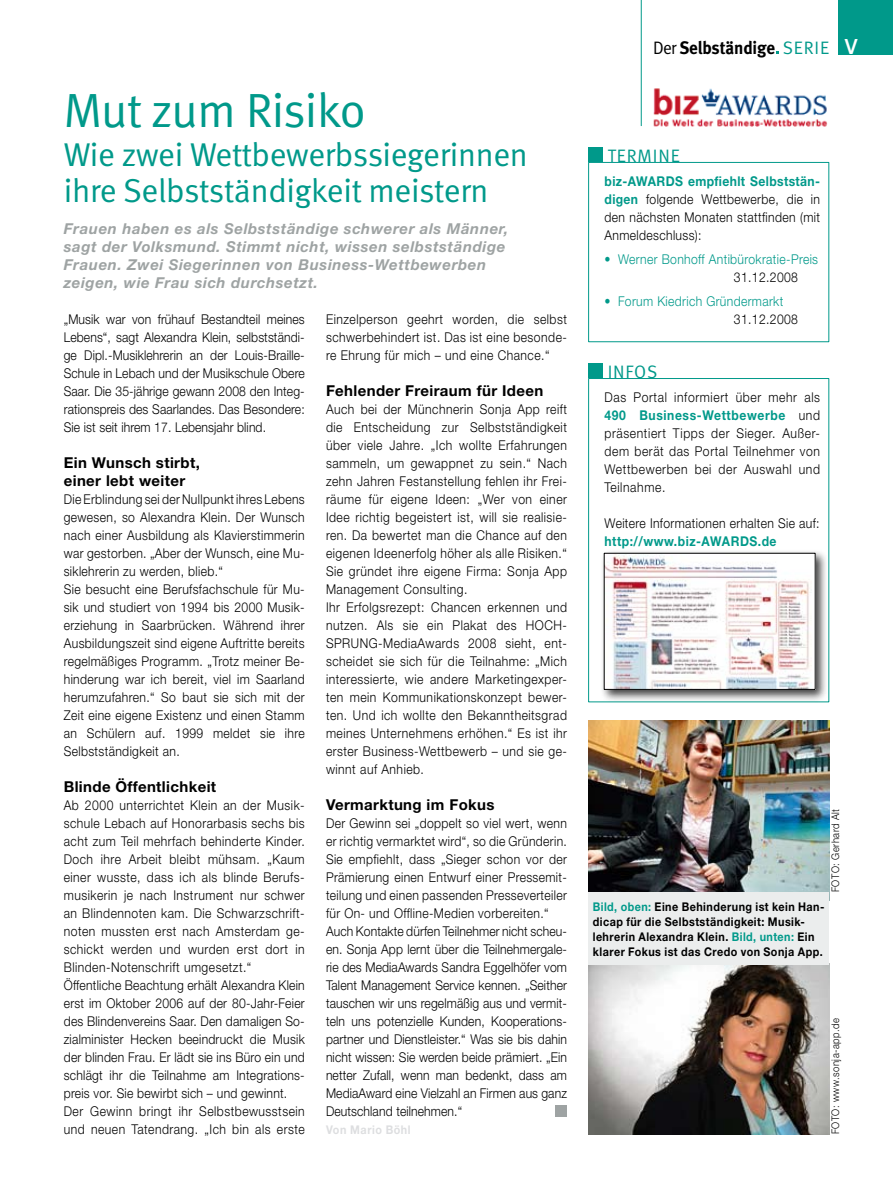
<style>
.page{position:relative;width:893px;height:1191px;background:#fff}
.page>*{position:absolute;margin:0;border:0;box-sizing:border-box;transform-origin:0 0}
.t1{font:48px "Meta Normal";letter-spacing:-.02em;color:#00998a}
.t2{font:33px/36px "Meta Normal";letter-spacing:-.01em;color:#00998a}
.t3{font:700 18px "Meta";letter-spacing:-.005em;color:#000;scale:.95 1}
.t4{font:18px "Meta Normal";letter-spacing:.05em;color:#00998a}
.t5{font:italic 700 15px/18px "Helvetica Neue LT";letter-spacing:.04em;color:#9ea3a3}
.t6{font:700 15px/18px "Helvetica Neue LT";letter-spacing:.025em;color:#000}
.t7{font:300 13.5px/18px "Helvetica Neue LT";letter-spacing:.03em;color:#000;text-align:justify;scale:.9 1}
.t8{font:300 13.5px/18px "Helvetica Neue LT";letter-spacing:.01em;color:#000;scale:.9 1}
.t9{font:300 13.5px "Helvetica Neue LT";letter-spacing:.03em;color:#00998a;scale:.9 1}
.t10{font:700 13.5px "Helvetica Neue LT";letter-spacing:.04em;color:#00998a;scale:.9 1}
.t11{font:700 12px/15px "Helvetica Neue LT";letter-spacing:.04em;color:#000;scale:.9 1}
.t12{font:700 12px "Helvetica Neue LT";letter-spacing:.05em;color:#dddee0;scale:.9 1}
.t13{font:300 10.5px "Helvetica Neue LT";letter-spacing:.05em;color:#000;scale:.9 1}
.s1{font-family:"Meta Normal";font-weight:400}
.s2{font-family:"Meta Normal";font-weight:400;color:#00998a}
.s3{font-family:"Helvetica Neue LT";font-weight:500;font-size:21px;color:#fff}
.s4{font-weight:700;color:#00998a}
.s5{color:#00998a}
</style>
<div class="page">
<div style="left:839px;top:0;width:54px;height:54px;background:#00998a"></div>
<hr style="left:641px;top:0;width:1px;height:126px;background:#00998a">
<img style="left:653px;top:88px;width:175px;height:39px">
<img style="left:588px;top:720px;width:241px;height:172px">
<div style="left:588px;top:162px;width:241px;height:180px;border:1px solid #00998a"></div>
<div style="left:588px;top:147px;width:15px;height:15px;background:#00998a"></div>
<div style="left:556px;top:1105px;width:11px;height:11px;background:#9ea3a3"></div>
<div style="left:588px;top:363px;width:15px;height:15px;background:#00998a"></div>
<div style="left:600px;top:549px;width:234px;height:160px;background:#000;opacity:.75"></div>
<img style="left:606px;top:555px;width:207px;height:133px">
<div style="left:604px;top:553px;width:211px;height:137px;border:1px solid #000"></div>
<img style="left:588px;top:964px;width:241px;height:170px">
<div style="left:588px;top:892px;width:241px;height:72px;background:#ebeded"></div>
<h3 class="t3" style="left:653px;top:37px;width:217px"><span class="s1">Der</span> Selbständige <span class="s2">SERI E</span> <span class="s3">V</span></h3>
<h1 class="t1" style="left:64px;top:83px;width:303px">Mut zum Risiko</h1>
<h2 class="t2" style="left:64px;top:136px;width:466px">Wie zwei Wettbewerbssiegerinnen ihre Selbstständigkeit meistern</h2>
<h3 class="t4" style="left:608px;top:145px;width:74px">TERMIN E</h3>
<p class="t7" style="left:604px;top:172px;width:241px"><span class="s4">biz-AWARDS empfiehlt Selbststän&shy;digen</span> folgende Wettbewerbe, die in den nächsten Monaten stattfinden (mit Anmeldeschluss):</p>
<p class="t9" style="left:604px;top:251px;width:239px">• Werner Bonhoff Antibürokratie-Preis</p>
<p class="t7" style="left:734px;top:268px;width:73px">31.12.2008</p>
<p class="t9" style="left:604px;top:293px;width:200px">• Forum Kiedrich Gründermarkt</p>
<p class="t7" style="left:734px;top:310px;width:73px">31.12.2008</p>
<p class="t5" style="left:64px;top:219px;width:446px">Frauen haben es als Selbstständige schwerer als Männer, sagt der Volksmund. Stimmt nicht, wissen selbstständige Frauen. Zwei Siegerinnen von Business-Wettbewerben zeigen, wie Frau sich durchsetzt.</p>
<p class="t7" style="left:64px;top:310px;width:269px">„Musik war von frühauf Bestandteil meines Lebens“, sagt Alexandra Klein, selbstständi&shy;ge Dipl.-Musiklehrerin an der Louis-Braille-Schule in Lebach und der Musikschule Obere Saar. Die 35-jährige gewann 2008 den Integ&shy;rationspreis des Saarlandes. Das Besondere:<br>Sie ist seit ihrem 17. Lebensjahr blind.</p>
<p class="t6" style="left:64px;top:453px;width:138px">Ein Wunsch stirbt, einer lebt weiter</p>
<p class="t7" style="left:64px;top:490px;width:269px;text-align:left">Die Erblindung sei der Nullpunkt ihres Lebens gewesen, so Alexandra Klein. Der Wunsch nach einer Ausbildung als Klavierstimmerin war gestorben. „Aber der Wunsch, eine Mu&shy;siklehrerin zu werden, blieb.“<br>Sie besucht eine Berufsfachschule für Mu&shy;sik und studiert von 1994 bis 2000 Musik&shy;erziehung in Saarbrücken. Während ihrer Ausbildungszeit sind eigene Auftritte bereits regelmäßiges Programm. „Trotz meiner Be&shy;hinderung war ich bereit, viel im Saarland herumzufahren.“ So baut sie sich mit der Zeit eine eigene Existenz und einen Stamm an Schülern auf. 1999 meldet sie ihre Selbstständigkeit an.</p>
<p class="t6" style="left:64px;top:777px;width:154px">Blinde Öffentlichkeit</p>
<p class="t7" style="left:64px;top:796px;width:269px;text-align:left">Ab 2000 unterrichtet Klein an der Musik&shy;schule Lebach auf Honorarbasis sechs bis acht zum Teil mehrfach behinderte Kinder.<br>Doch ihre Arbeit bleibt mühsam. „Kaum einer wusste, dass ich als blinde Berufs&shy;musikerin je nach Instrument nur schwer an Blindennoten kam. Die Schwarzschrift&shy;noten mussten erst nach Amsterdam ge&shy;schickt werden und wurden erst dort in Blinden-Notenschrift umgesetzt.“ Öffentliche Beachtung erhält Alexandra Klein erst im Oktober 2006 auf der 80-Jahr-Feier des Blindenvereins Saar. Den damaligen So&shy;zialminister Hecken beeindruckt die Musik der blinden Frau. Er lädt sie ins Büro ein und schlägt ihr die Teilnahme am Integrations&shy;preis vor. Sie bewirbt sich – und gewinnt.<br>Der Gewinn bringt ihr Selbstbewusstsein und neuen Tatendrang. „Ich bin als erste</p>
<p class="t7" style="left:326px;top:310px;width:269px">Einzelperson geehrt worden, die selbst schwerbehindert ist. Das ist eine besonde&shy;re Ehrung für mich – und eine Chance.“</p>
<p class="t6" style="left:326px;top:381px;width:219px">Fehlender Freiraum für Ideen</p>
<p class="t7" style="left:326px;top:400px;width:269px;text-align:left">Auch bei der Münchnerin Sonja App reift die Entscheidung zur Selbstständigkeit über viele Jahre. „Ich wollte Erfahrungen sammeln, um gewappnet zu sein.“ Nach zehn Jahren Festanstellung fehlen ihr Frei&shy;räume für eigene Ideen: „Wer von einer Idee richtig begeistert ist, will sie realisie&shy;ren. Da bewertet man die Chance auf den eigenen Ideenerfolg höher als alle Risiken.“ Sie gründet ihre eigene Firma: Sonja App Management Consulting.<br>Ihr Erfolgsrezept: Chancen erkennen und nutzen. Als sie ein Plakat des HOCH-SPRUNG-MediaAwards 2008 sieht, ent&shy;scheidet sie sich für die Teilnahme: „Mich interessierte, wie andere Marketingexper&shy;ten mein Kommunikationskonzept bewer&shy;ten. Und ich wollte den Bekanntheitsgrad meines Unternehmens erhöhen.“ Es ist ihr erster Business-Wettbewerb – und sie ge&shy;winnt auf Anhieb.</p>
<p class="t6" style="left:326px;top:795px;width:170px">Vermarktung im Fokus</p>
<p class="t8" style="left:326px;top:814px;width:269px">Der Gewinn sei „doppelt so viel wert, wenn er richtig vermarktet wird“, so die Gründerin.<br>Sie empfiehlt, dass „Sieger schon vor der Prämierung einen Entwurf einer Pressemit&shy;teilung und einen passenden Presseverteiler für On- und Offline-Medien vorbereiten.“ Auch Kontakte dürfen Teilnehmer nicht scheu&shy;en. Sonja App lernt über die Teilnehmergale&shy;rie des MediaAwards Sandra Eggelhöfer vom Talent Management Service kennen. „Seither tauschen wir uns regelmäßig aus und vermit&shy;teln uns potenzielle Kunden, Kooperations&shy;partner und Dienstleister.“ Was sie bis dahin nicht wissen: Sie werden beide prämiert. „Ein netter Zufall, wenn man bedenkt, dass am MediaAward eine Vielzahl an Firmen aus ganz Deutschland teilnehmen.“</p>
<p class="t12" style="left:326px;top:1122px;width:96px">Von Mario Böhl</p>
<h3 class="t4" style="left:608px;top:361px;width:29px">infos</h3>
<p class="t7" style="left:604px;top:388px;width:241px">Das Portal informiert über mehr als <span class="s4">490 Business-Wettbewerbe</span> und präsentiert Tipps der Sieger. Außer&shy;dem berät das Portal Teilnehmer von Wettbewerben bei der Auswahl und Teilnahme.</p>
<p class="t7" style="left:604px;top:514px;width:240px">Weitere Informationen erhalten Sie auf:</p>
<p class="t10" style="left:604px;top:533px;width:193px">http://www.biz-AWARDS.de</p>
<p class="t13" style="left:829px;top:892px;width:94px;rotate:-90deg">FOTO: Gerhard Alt</p>
<p class="t11" style="left:593px;top:898px;width:259px"><span class="s5">Bild, oben:</span> Eine Behinderung ist kein Han&shy;dicap für die Selbstständigkeit: Musik&shy;lehrerin Alexandra Klein. <span class="s5">Bild, unten:</span> Ein klarer Fokus ist das Credo von Sonja App.</p>
<p class="t13" style="left:829px;top:1134px;width:131px;rotate:-90deg">FOTO: www.sonja-app.de</p>
</div>
